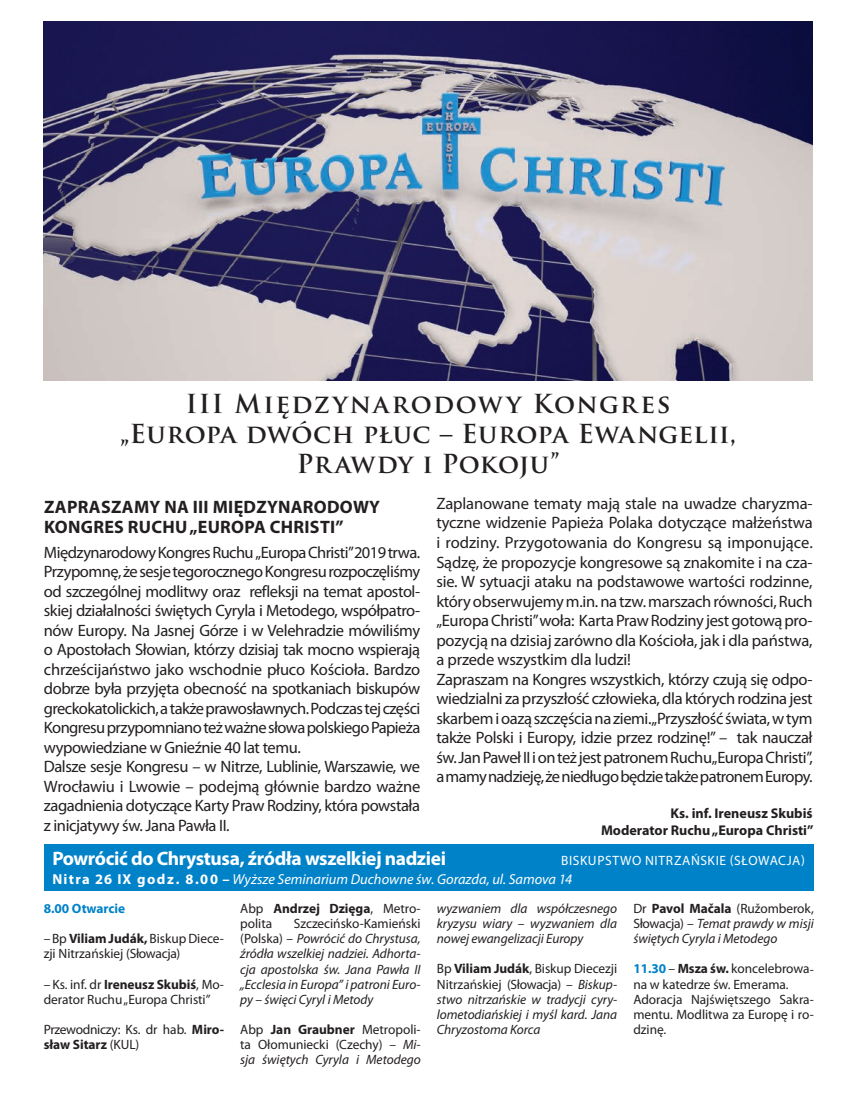
<style>
.page{position:relative;width:851px;height:1115px;background:#fff}
.page>*{position:absolute;margin:0;border:0;box-sizing:border-box;transform-origin:0 0}
.t1{font:700 25.5px/30px "Trajan Pro";letter-spacing:.035em;color:#231f20;text-align:center}
.t2{font:700 19.5px "Myriad Pro";letter-spacing:-.02em;color:#fff}
.t3{font:700 18px "Myriad Pro";letter-spacing:.015em;color:#231f20}
.t4{font:16.5px/19.5px "Myriad Pro";letter-spacing:-.025em;color:#231f20}
.t5{font:italic 14.4px "Myriad Pro";color:#fff}
.t6{font:700 14.1px/16.5px "Myriad Pro";color:#231f20;text-align:right}
.t7{font:italic 13.5px/15px "Myriad Pro";letter-spacing:-.005em;color:#231f20;text-align:justify}
.t8{font:13.5px/15px "Myriad Pro";letter-spacing:-.005em;color:#231f20}
.t9{font:13.5px/15px "Myriad Pro";letter-spacing:-.025em;color:#231f20}
.t10{font:13.5px "Myriad Pro";letter-spacing:.045em;color:#fff}
.t11{font:700 13.5px "Myriad Pro";letter-spacing:-.005em;color:#0082c9}
.s1{font-weight:700;font-style:normal}
.s2{font-weight:700}
.s3{font-style:normal}
.s4{font-style:italic}
.s5{font-weight:700;color:#0082c9}
</style>
<div class="page">
<img style="left:44px;top:22px;width:768px;height:359px">
<div style="left:44px;top:843px;width:769px;height:47px;background:#0082c9"></div>
<h1 class="t1" style="left:120px;top:388px;width:617px">III Międzynarodowy Kongres<br>„Europa dwóch płuc – Europa Ewangelii,<br>Prawdy i Pokoju”</h1>
<p class="t3" style="left:44px;top:496px;width:23px">Zaprasza</p>
<p class="t3" style="left:134px;top:496px;width:157px">my na III Mi ędzynaro</p>
<p class="t3" style="left:327px;top:496px;width:55px">dowy</p>
<p class="t3" style="left:44px;top:516px;width:60px">Kongres</p>
<p class="t3" style="left:128px;top:516px;width:105px">Ruchu „Europa</p>
<p class="t3" style="left:270px;top:516px;width:33px">Christi</p>
<p class="t3" style="left:335px;top:516px;width:10px">”</p>
<p class="t4" style="left:44px;top:542px;width:378px">Międzynarodowy Kongres Ruchu „Europa Christi” 2019 trwa.<br>Przypomnę, że sesje tegorocznego Kongresu rozpoczęliśmy od szczególnej modlitwy oraz refleksji na temat apostol&shy;skiej działalności świętych Cyryla i Metodego, współpatro&shy;nów Europy. Na Jasnej Górze i w Velehradzie mówiliśmy o Apostołach Słowian, którzy dzisiaj tak mocno wspierają chrześcijaństwo jako wschodnie płuco Kościoła. Bardzo dobrze była przyjęta obecność na spotkaniach biskupów greckokatolickich, atakże prawosławnych. Podczas tej części Kongresu przypomniano też ważne słowa polskiego Papieża wypowiedziane w Gnieźnie 40 lat temu.<br>Dalsze sesje Kongresu – w Nitrze, Lublinie, Warszawie, we Wrocławiu i Lwowie – podejmą głównie bardzo ważne zagadnienia dotyczące Karty Praw Rodziny, która powstała z inicjatywy św. Jana Pawła II.</p>
<p class="t4" style="left:436px;top:494px;width:378px">Zaplanowane tematy mają stale na uwadze charyzma&shy;tyczne widzenie Papieża Polaka dotyczące małżeństwa i rodziny. Przygotowania do Kongresu są imponujące.<br>Sądzę, że propozycje kongresowe są znakomite i na cza&shy;sie. W sytuacji ataku na podstawowe wartości rodzinne, który obserwujemy m.in. na tzw. marszach równości, Ruch „Europa Christi” woła: Karta Praw Rodziny jest gotową pro&shy;pozycją na dzisiaj zarówno dla Kościoła, jak i dla państwa, a przede wszystkim dla ludzi!<br>Zapraszam na Kongres wszystkich, którzy czują się odpo&shy;wiedzialni za przyszłość człowieka, dla których rodzina jest skarbem ioazą szczęścia na ziemi. „Przyszłość świata, wtym także Polski i Europy, idzie przez rodzinę!” – tak nauczał św. Jan Paweł II ion też jest patronem Ruchu „Europa Christi”, amamy nadzieję, że niedługo będzie także patronem Europy.</p>
<p class="t6" style="left:601px;top:805px;width:214px">Ks. inf. Ireneusz Skubiś<br>Moderator Ruchu „Europa Christi”</p>
<p class="t2" style="left:52px;top:846px;width:395px">Powrócić do Chrystusa, źródła wszelkiej nadziei</p>
<p class="t10" style="left:561px;top:852px;width:17px">Biskupstwo</p>
<p class="t10" style="left:645px;top:852px;width:18px">Nitrza</p>
<p class="t10" style="left:691px;top:852px;width:17px">ńskie</p>
<p class="t10" style="left:729px;top:852px;width:29px">(Słowacja</p>
<p class="t10" style="left:801px;top:852px;width:5px">)</p>
<p class="t5" style="left:52px;top:871px;width:521px"><span class="s1">Nitra 26 IX go d z . 8 .0 0 –</span> Wyższe Seminarium Duchowne św. Gorazda, ul. Samova 14</p>
<p class="t11" style="left:44px;top:901px;width:83px">8.00 Otwarcie</p>
<p class="t8" style="left:44px;top:931px;width:182px">– Bp <span class="s2">Viliam Judák,</span> Biskup Diece&shy;zji Nitrzańskiej (Słowacja)</p>
<p class="t8" style="left:44px;top:976px;width:182px">– Ks. inf. dr <span class="s2">Ireneusz Skubiś</span>, Mo&shy;derator Ruchu „Europa Christi”</p>
<p class="t9" style="left:44px;top:1021px;width:182px">Przewodniczy: Ks. dr hab. <span class="s2">Miro&shy;sław Sitarz</span> (KUL)</p>
<p class="t8" style="left:240px;top:901px;width:182px">Abp <span class="s2">Andrzej Dzięga</span>, Metro&shy;polita</p>
<p class="t7" style="left:240px;top:916px;width:182px;text-indent:54px"><span class="s3">Szczecińsko-Kamieński (Polska) –</span> Powrócić do Chrystusa, źródła wszelkiej nadziei. Adhorta&shy;cja apostolska św. Jana Pawła II „Ecclesia in Europa” i patroni Euro&shy;py – święci Cyryl i Metody</p>
<p class="t8" style="left:240px;top:1021px;width:182px;text-align:justify">Abp <span class="s2">Jan Graubner</span> Metropoli&shy;ta Ołomuniecki (Czechy) – <span class="s4">Mi&shy;sja świętych Cyryla i Metodego</span></p>
<p class="t7" style="left:437px;top:901px;width:182px">wyzwaniem dla współczesnego kryzysu wiary – wyzwaniem dla nowej ewangelizacji Europy</p>
<p class="t7" style="left:437px;top:961px;width:182px"><span class="s3">Bp</span> <span class="s1">Viliam Judák</span><span class="s3">, Biskup Diecezji Nitrzańskiej (Słowacja) –</span> Biskup&shy;stwo nitrzańskie w tradycji cyry&shy;lometodiańskiej i myśl kard. Jana Chryzostoma Korca</p>
<p class="t7" style="left:633px;top:901px;width:182px"><span class="s3">Dr</span> <span class="s1">Pavol Mačala</span> <span class="s3">(Ružomberok, Słowacja) –</span> Temat prawdy w misji świętych Cyryla i Metodego</p>
<p class="t8" style="left:633px;top:961px;width:182px"><span class="s5">11.30</span> – <span class="s2">Msza św.</span> koncelebrowa&shy;na w katedrze św. Emerama.<br>Adoracja Najświętszego Sakra&shy;mentu. Modlitwa za Europę i ro&shy;dzinę.</p>
</div>
